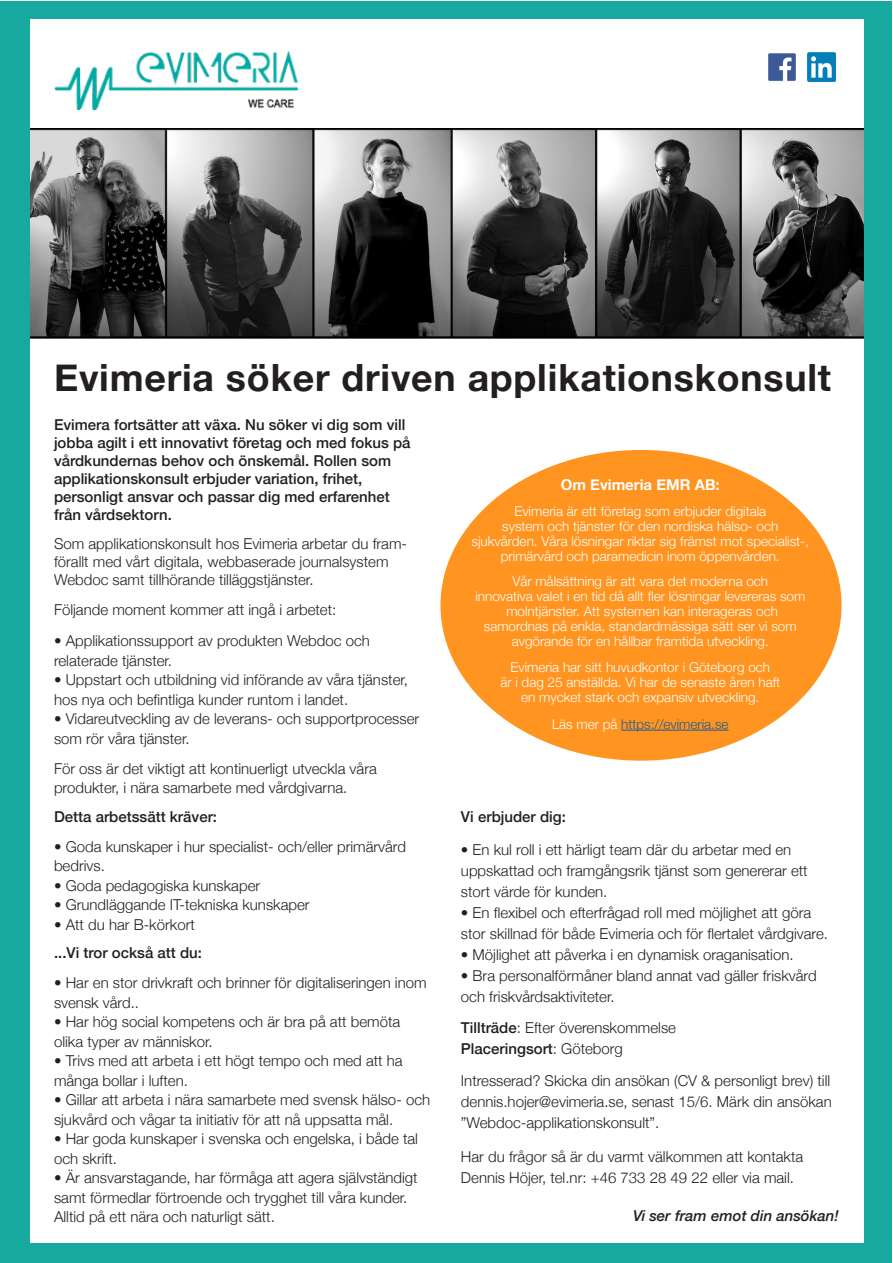
<style>
.page{position:relative;width:893px;height:1263px;background:#fff}
.page>*{position:absolute;margin:0;border:0;box-sizing:border-box;transform-origin:0 0}
.t1{font:700 37.5px "Helvetica Neue";letter-spacing:.02em;color:#231f20}
.t2{font:300 15px/19.5px "Helvetica Neue";color:#231f20}
.t3{font:500 15px/18px "Helvetica Neue";color:#231f20}
.t4{font:italic 500 15px "Helvetica Neue";color:#231f20}
.t5{font:700 15px "Helvetica Neue";color:#fff}
.t6{font:300 13.5px "Helvetica Neue";color:#fff}
.t7{font:300 13.5px "Helvetica Neue";color:#175d9e}
.s1{color:#fff}
.s2{font-weight:500}
.s3{font-weight:300}
</style>
<div class="page">
<div style="left:1px;top:1px;width:891px;height:1261px;background:#17a89f"></div>
<div style="left:30px;top:19px;width:833px;height:1224px;background:#fff"></div>
<img style="left:54px;top:51px;width:245px;height:60px">
<img style="left:30px;top:129px;width:833px;height:209px">
<div style="left:440px;top:450px;width:401px;height:311px;background:#ff9420;border-radius:50%"></div>
<hr style="left:621px;top:730px;width:108px;height:1px;background:#175d9e">
<img style="left:768px;top:53px;width:28px;height:28px">
<img style="left:807px;top:53px;width:29px;height:28px">
<p class="t1" style="left:54px;top:348px;width:779px">Evimeria söker driven applikationskonsult</p>
<p class="t3" style="left:54px;top:414px;width:358px">Evimera fortsätter att växa. Nu söker vi dig som vill jobba agilt i ett innovativt företag och med fokus på vårdkundernas behov och önskemål. Rollen som</p>
<p class="t3" style="left:54px;top:468px;width:310px">applikationskonsult erbjuder variation, frihet,</p>
<p class="t3" style="left:54px;top:486px;width:337px">personligt ansvar och passar dig med erfarenhet</p>
<p class="t3" style="left:54px;top:504px;width:119px">från vårdsektorn.</p>
<p class="t2" style="left:54px;top:533px;width:355px;line-height:18px">Som applikationskonsult hos Evimeria arbetar du fram&shy;förallt med vårt digitala, webbaserade journalsystem<br>Webdoc samt tillhörande tilläggstjänster.</p>
<p class="t2" style="left:54px;top:598px;width:284px">Följande moment kommer att ingå i arbetet:</p>
<p class="t2" style="left:54px;top:630px;width:317px">• Applikationssupport av produkten Webdoc och</p>
<p class="t2" style="left:54px;top:649px;width:120px">relaterade tjänster.</p>
<p class="t2" style="left:54px;top:669px;width:355px">• Uppstart och utbildning vid införande av våra tjänster,</p>
<p class="t2" style="left:54px;top:688px;width:296px">hos nya och befintliga kunder runtom i landet.</p>
<p class="t2" style="left:54px;top:708px;width:367px">• Vidareutveckling av de leverans- och supportprocesser som rör våra tjänster.</p>
<p class="t2" style="left:54px;top:757px;width:324px">För oss är det viktigt att kontinuerligt utveckla våra</p>
<p class="t2" style="left:54px;top:777px;width:295px">produkter, i nära samarbete med vårdgivarna.</p>
<p class="t3" style="left:54px;top:806px;width:165px">Detta arbetssätt kräver:</p>
<p class="t2" style="left:54px;top:835px;width:354px">• Goda kunskaper i hur specialist- och/eller primärvård bedrivs.</p>
<p class="t2" style="left:54px;top:874px;width:208px">• Goda pedagogiska kunskaper</p>
<p class="t2" style="left:54px;top:894px;width:257px">• Grundläggande IT-tekniska kunskaper</p>
<p class="t2" style="left:54px;top:913px;width:142px">• Att du har B-körkort</p>
<p class="t3" style="left:54px;top:942px;width:149px">...Vi tror också att du:</p>
<p class="t2" style="left:54px;top:972px;width:374px">• Har en stor drivkraft och brinner för digitaliseringen inom</p>
<p class="t2" style="left:54px;top:991px;width:87px">svensk vård..</p>
<p class="t2" style="left:54px;top:1011px;width:348px">• Har hög social kompetens och är bra på att bemöta</p>
<p class="t2" style="left:54px;top:1030px;width:160px">olika typer av människor.</p>
<p class="t2" style="left:54px;top:1050px;width:350px">• Trivs med att arbeta i ett högt tempo och med att ha</p>
<p class="t2" style="left:54px;top:1069px;width:135px">många bollar i luften.</p>
<p class="t2" style="left:54px;top:1089px;width:378px">• Gillar att arbeta i nära samarbete med svensk hälso- och</p>
<p class="t2" style="left:54px;top:1108px;width:341px">sjukvård och vågar ta initiativ för att nå uppsatta mål.</p>
<p class="t2" style="left:54px;top:1128px;width:366px">• Har goda kunskaper i svenska och engelska, i både tal och skrift.</p>
<p class="t2" style="left:54px;top:1167px;width:365px">• Är ansvarstagande, har förmåga att agera självständigt samt förmedlar förtroende och trygghet till våra kunder.<br>Alltid på ett nära och naturligt sätt.</p>
<p class="t5" style="left:561px;top:473px;width:160px">Om Evimeria EMR AB:</p>
<p class="t6" style="left:514px;top:500px;width:253px">Evimeria är ett företag som erbjuder digitala</p>
<p class="t6" style="left:502px;top:515px;width:278px">system och tjänster för den nordiska hälso- och</p>
<p class="t6" style="left:472px;top:530px;width:339px">sjukvården. Våra lösningar riktar sig främst mot specialist-,</p>
<p class="t6" style="left:501px;top:545px;width:280px">primärvård och paramedicin inom öppenvården.</p>
<p class="t6" style="left:512px;top:570px;width:257px">Vår målsättning är att vara det moderna och</p>
<p class="t6" style="left:475px;top:585px;width:331px">innovativa valet i en tid då allt fler lösningar levereras som</p>
<p class="t6" style="left:506px;top:600px;width:273px">molntjänster. Att systemen kan interageras och</p>
<p class="t6" style="left:484px;top:615px;width:314px">samordnas på enkla, standardmässiga sätt ser vi som</p>
<p class="t6" style="left:512px;top:630px;width:259px">avgörande för en hållbar framtida utveckling.</p>
<p class="t6" style="left:510px;top:656px;width:261px">Evimeria har sitt huvudkontor i Göteborg och</p>
<p class="t6" style="left:500px;top:671px;width:281px">är i dag 25 anställda. Vi har de senaste åren haft</p>
<p class="t6" style="left:521px;top:686px;width:240px">en mycket stark och expansiv utveckling.</p>
<p class="t7" style="left:552px;top:713px;width:178px"><span class="s1">Läs mer på</span> https://evimeria.se</p>
<p class="t3" style="left:461px;top:806px;width:106px">Vi erbjuder dig:</p>
<p class="t2" style="left:461px;top:838px;width:332px">• En kul roll i ett härligt team där du arbetar med en</p>
<p class="t2" style="left:461px;top:859px;width:348px;line-height:21px">uppskattad och framgångsrik tjänst som genererar ett stort värde för kunden.</p>
<p class="t2" style="left:461px;top:901px;width:369px;line-height:21px">• En flexibel och efterfrågad roll med möjlighet att göra stor skillnad för både Evimeria och för flertalet vårdgivare.</p>
<p class="t2" style="left:461px;top:943px;width:334px">• Möjlighet att påverka i en dynamisk oraganisation.</p>
<p class="t2" style="left:461px;top:964px;width:357px">• Bra personalförmåner bland annat vad gäller friskvård</p>
<p class="t2" style="left:461px;top:985px;width:155px">och friskvårdsaktiviteter.</p>
<p class="t2" style="left:461px;top:1017px;width:217px"><span class="s2">Tillträde</span>: Efter överenskommelse</p>
<p class="t3" style="left:461px;top:1038px;width:164px">Placeringsort<span class="s3">: Göteborg</span></p>
<p class="t2" style="left:461px;top:1069px;width:372px;line-height:21px;text-align:justify">Intresserad? Skicka din ansökan (CV &amp; personligt brev) till dennis.hojer@evimeria.se, senast 15/6. Märk din ansökan ”Webdoc-applikationskonsult”.</p>
<p class="t2" style="left:461px;top:1146px;width:344px">Har du frågor så är du varmt välkommen att kontakta</p>
<p class="t2" style="left:461px;top:1167px;width:335px">Dennis Höjer, tel.nr: +46 733 28 49 22 eller via mail.</p>
<p class="t4" style="left:633px;top:1202px;width:207px">Vi ser fram emot din ansökan!</p>
</div>
